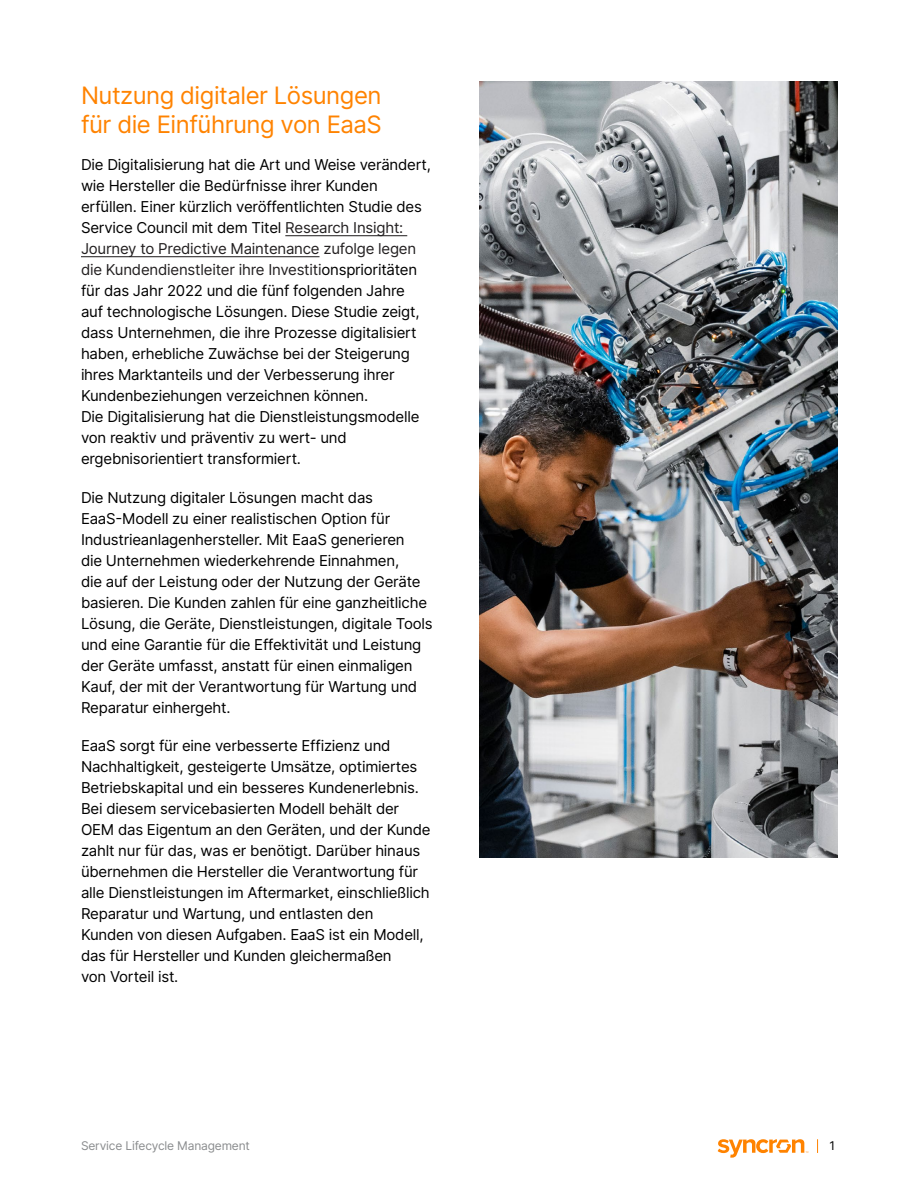
<style>
.page{position:relative;width:918px;height:1188px;background:#fff}
.page>*{position:absolute;margin:0;border:0;box-sizing:border-box;transform-origin:0 0}
.t1{font:24px/28.8px "Inter";letter-spacing:-.02em;color:#ff8300}
.t2{font:15px/21px "Inter";letter-spacing:-.015em;color:#000}
.t3{font:12px "Inter";letter-spacing:-.015em;color:#8a8c8e}
.t4{font:12px "Inter";color:#000}
.s1{color:#221f20}
</style>
<div class="page">
<svg style="left:718px;top:1139px;width:90px;height:19px"></svg>
<svg style="left:817px;top:1139px;width:1px;height:14px"></svg>
<hr style="left:285px;top:235px;width:122px;height:1px;background:#221f20">
<hr style="left:81px;top:256px;width:239px;height:1px;background:#221f20">
<img style="left:479px;top:81px;width:359px;height:776px">
<h1 class="t1" style="left:81px;top:81px;width:302px">Nutzung digitaler Lösungen für die Einführung von EaaS</h1>
<p class="t2" style="left:81px;top:154px;width:352px">Die Digitalisierung hat die Art und Weise verändert, wie Hersteller die Bedürfnisse ihrer Kunden erfüllen. Einer kürzlich veröffentlichten Studie des Service Council mit dem Titel <span class="s1">Research Insight:<br>Journey to Predictive Maintenance zufolge legen die Kundendienstleiter ihre Investiti</span>onsprioritäten für das Jahr 2022 und die fünf folgenden Jahre<br>auf technologische Lösungen. Diese Studie zeigt, dass Unternehmen, die ihre Prozesse digitalisiert haben, erhebliche Zuwächse bei der Steigerung ihres Marktanteils und der Verbesserung ihrer Kundenbeziehungen verzeichnen können.<br>Die Digitalisierung hat die Dienstleistungsmodelle von reaktiv und präventiv zu wert- und ergebnisorientiert transformiert.</p>
<p class="t2" style="left:81px;top:486px;width:353px">Die Nutzung digitaler Lösungen macht das EaaS-Modell zu einer realistischen Option für Industrieanlagenhersteller. Mit EaaS generieren<br>die Unternehmen wiederkehrende Einnahmen,<br>die auf der Leistung oder der Nutzung der Geräte basieren. Die Kunden zahlen für eine ganzheitliche Lösung, die Geräte, Dienstleistungen, digitale Tools und eine Garantie für die Effektivität und Leistung der Geräte umfasst, anstatt für einen einmaligen Kauf, der mit der Verantwortung für Wartung und Reparatur einhergeht.</p>
<p class="t2" style="left:81px;top:735px;width:351px">EaaS sorgt für eine verbesserte Effizienz und Nachhaltigkeit, gesteigerte Umsätze, optimiertes Betriebskapital und ein besseres Kundenerlebnis.<br>Bei diesem servicebasierten Modell behält der OEM das Eigentum an den Geräten, und der Kunde zahlt nur für das, was er benötigt. Darüber hinaus übernehmen die Hersteller die Verantwortung für alle Dienstleistungen im Aftermarket, einschließlich Reparatur und Wartung, und entlasten den<br>Kunden von diesen Aufgaben. EaaS ist ein Modell, das für Hersteller und Kunden gleichermaßen<br>von Vorteil ist.</p>
<p class="t3" style="left:81px;top:1137px;width:171px">Service Lifecycle Management</p>
<p class="t4" style="left:829px;top:1137px;width:7px">1</p>
</div>
